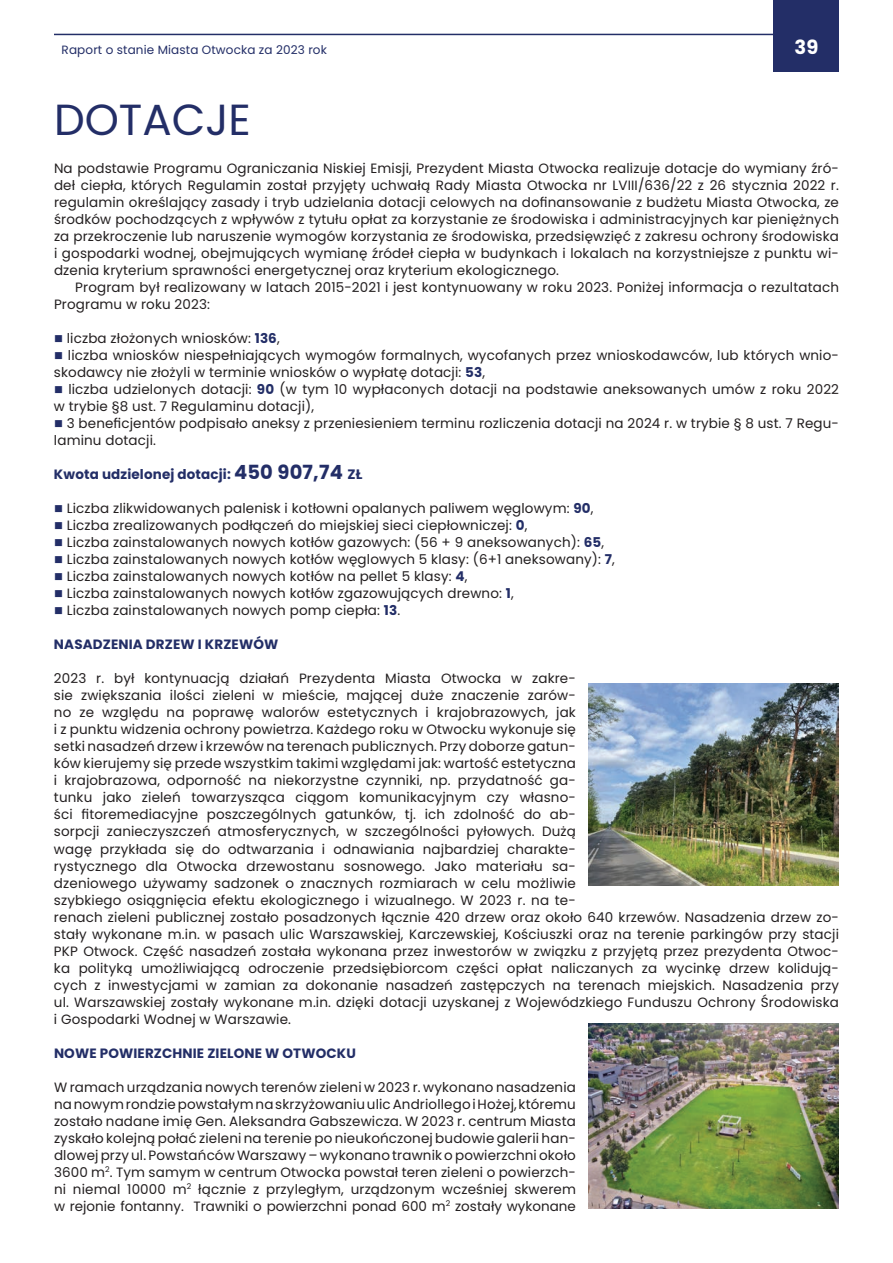
<style>
.page{position:relative;width:893px;height:1263px;background:#fff}
.page>*{position:absolute;margin:0;border:0;box-sizing:border-box;transform-origin:0 0}
.t1{font:43.5px "Poppins";color:#232e67}
.t2{font:700 19.5px "Poppins";color:#fff}
.t3{font:13.5px/17px "Poppins";letter-spacing:.01em;color:#231f20}
.t4{font:700 13.5px "Poppins";letter-spacing:.01em;color:#232e67}
.t5{font:12px "Poppins";letter-spacing:.01em;color:#232e67}
.s1{color:#232e67}
.s2{font-weight:700;color:#232e67}
.s3{font-size:19.5px}
.s4{font-size:13.65px}
</style>
<div class="page">
<div style="left:774px;top:0;width:65px;height:71px;background:#232e67"></div>
<hr style="left:54px;top:34px;width:720px;height:1px;background:#232e67">
<img style="left:589px;top:683px;width:250px;height:203px">
<img style="left:589px;top:1023px;width:250px;height:186px">
<p class="t5" style="left:62px;top:43px;width:267px">Raport o stanie Miasta Otwocka za 2023 rok</p>
<h2 class="t2" style="left:794px;top:36px;width:25px">39</h2>
<h1 class="t1" style="left:54px;top:95px;width:198px">DOTACJE</h1>
<p class="t3" style="left:54px;top:160px;width:786px;text-align:justify">Na podstawie Programu Ograniczania Niskiej Emisji, Prezydent Miasta Otwocka realizuje dotacje do wymiany źró&shy;deł ciepła, których Regulamin został przyjęty uchwałą Rady Miasta Otwocka nr LVIII/636/22 z 26 stycznia 2022 r. regulamin określający zasady i tryb udzielania dotacji celowych na dofinansowanie z budżetu Miasta Otwocka, ze środków pochodzących z wpływów z tytułu opłat za korzystanie ze środowiska i administracyjnych kar pieniężnych za przekroczenie lub naruszenie wymogów korzystania ze środowiska, przedsięwzięć z zakresu ochrony środowiska i gospodarki wodnej, obejmujących wymianę źródeł ciepła w budynkach i lokalach na korzystniejsze z punktu wi&shy;dzenia kryterium sprawności energetycznej oraz kryterium ekologicznego.</p>
<p class="t3" style="left:54px;top:279px;width:786px;text-indent:21px">Program był realizowany w latach 2015-2021 i jest kontynuowany w roku 2023. Poniżej informacja o rezultatach<br>Programu w roku 2023:</p>
<p class="t3" style="left:54px;top:330px;width:227px"><span class="s1">■</span> liczba złożonych wniosków: <span class="s2">136</span>,</p>
<p class="t3" style="left:54px;top:347px;width:786px"><span class="s1">■</span> liczba wniosków niespełniających wymogów formalnych, wycofanych przez wnioskodawców, lub których wnio&shy;skodawcy nie złożyli w terminie wniosków o wypłatę dotacji: <span class="s2">53</span>,</p>
<p class="t3" style="left:54px;top:381px;width:786px"><span class="s1">■</span> liczba udzielonych dotacji: <span class="s2">90</span> (w tym 10 wypłaconych dotacji na podstawie aneksowanych umów z roku 2022 w trybie §8 ust. 7 Regulaminu dotacji),</p>
<p class="t3" style="left:54px;top:415px;width:786px"><span class="s1">■</span> 3 beneficjentów podpisało aneksy z przeniesieniem terminu rozliczenia dotacji na 2024 r. w trybie § 8 ust. 7 Regu&shy;laminu dotacji.</p>
<p class="t4" style="left:54px;top:467px;width:310px">Kwota udzielonej dotacji: <span class="s3">450 907,74</span> <span class="s4">zł</span></p>
<p class="t3" style="left:54px;top:500px;width:541px"><span class="s1">■</span> Liczba zlikwidowanych palenisk i kotłowni opalanych paliwem węglowym: <span class="s2">90</span>,</p>
<p class="t3" style="left:54px;top:517px;width:475px"><span class="s1">■</span> Liczba zrealizowanych podłączeń do miejskiej sieci ciepłowniczej: <span class="s2">0</span>,</p>
<p class="t3" style="left:54px;top:534px;width:552px"><span class="s1">■</span> Liczba zainstalowanych nowych kotłów gazowych: (56 + 9 aneksowanych): <span class="s2">65</span>,</p>
<p class="t3" style="left:54px;top:551px;width:562px"><span class="s1">■</span> Liczba zainstalowanych nowych kotłów węglowych 5 klasy: (6+1 aneksowany): <span class="s2">7</span>,</p>
<p class="t3" style="left:54px;top:568px;width:415px"><span class="s1">■</span> Liczba zainstalowanych nowych kotłów na pellet 5 klasy: <span class="s2">4</span>,</p>
<p class="t3" style="left:54px;top:585px;width:461px"><span class="s1">■</span> Liczba zainstalowanych nowych kotłów zgazowujących drewno: <span class="s2">1</span>,</p>
<p class="t3" style="left:54px;top:602px;width:348px"><span class="s1">■</span> Liczba zainstalowanych nowych pomp ciepła: <span class="s2">13</span>.</p>
<p class="t4" style="left:54px;top:637px;width:226px">NASADZENIA DRZEW I KRZEWÓW</p>
<p class="t3" style="left:54px;top:670px;width:786px">2023 r. był kontynuacją działań Prezydenta Miasta Otwocka w zakre-<br>sie zwiększania ilości zieleni w mieście, mającej duże znaczenie zarów-<br>no ze względu na poprawę walorów estetycznych i krajobrazowych, jak<br>i z punktu widzenia ochrony powietrza. Każdego roku w Otwocku wykonuje się<br>setki nasadzeń drzew i krzewów na terenach publicznych. Przy doborze gatun-<br>ków kierujemy się przede wszystkim takimi względami jak: wartość estetyczna<br>i krajobrazowa, odporność na niekorzystne czynniki, np. przydatność ga-<br>tunku jako zieleń towarzysząca ciągom komunikacyjnym czy własno-<br>ści fitoremediacyjne poszczególnych gatunków, tj. ich zdolność do ab-<br>sorpcji zanieczyszczeń atmosferycznych, w szczególności pyłowych. Dużą<br>wagę przykłada się do odtwarzania i odnawiania najbardziej charakte-<br>rystycznego dla Otwocka drzewostanu sosnowego. Jako materiału sa-<br>dzeniowego używamy sadzonek o znacznych rozmiarach w celu możliwie<br>szybkiego osiągnięcia efektu ekologicznego i wizualnego. W 2023 r. na te-<br>renach zieleni publicznej zostało posadzonych łącznie 420 drzew oraz około 640 krzewów. Nasadzenia drzew zo&shy;stały wykonane m.in. w pasach ulic Warszawskiej, Karczewskiej, Kościuszki oraz na terenie parkingów przy stacji PKP Otwock. Część nasadzeń została wykonana przez inwestorów w związku z przyjętą przez prezydenta Otwoc&shy;ka polityką umożliwiającą odroczenie przedsiębiorcom części opłat naliczanych za wycinkę drzew kolidują&shy;cych z inwestycjami w zamian za dokonanie nasadzeń zastępczych na terenach miejskich. Nasadzenia przy ul. Warszawskiej zostały wykonane m.in. dzięki dotacji uzyskanej z Wojewódzkiego Funduszu Ochrony Środowiska i Gospodarki Wodnej w Warszawie.</p>
<p class="t4" style="left:54px;top:1045px;width:303px">NOWE POWIERZCHNIE ZIELONE W OTWOCKU</p>
<p class="t3" style="left:54px;top:1078px;width:523px;text-align:justify">W ramach urządzania nowych terenów zieleni w 2023 r. wykonano nasadzenia na nowym rondzie powstałym na skrzyżowaniu ulic Andriollego i Hożej, któremu zostało nadane imię Gen. Aleksandra Gabszewicza. W 2023 r. centrum Miasta zyskało kolejną połać zieleni na terenie po nieukończonej budowie galerii han&shy;dlowej przy ul. Powstańców Warszawy – wykonano trawnik o powierzchni około 3600 m<sup>2</sup>. Tym samym w centrum Otwocka powstał teren zieleni o powierzch&shy;ni niemal 10000 m<sup>2</sup> łącznie z przyległym, urządzonym wcześniej skwerem w rejonie fontanny. Trawniki o powierzchni ponad 600 m<sup>2</sup> zostały wykonane</p>
</div>
